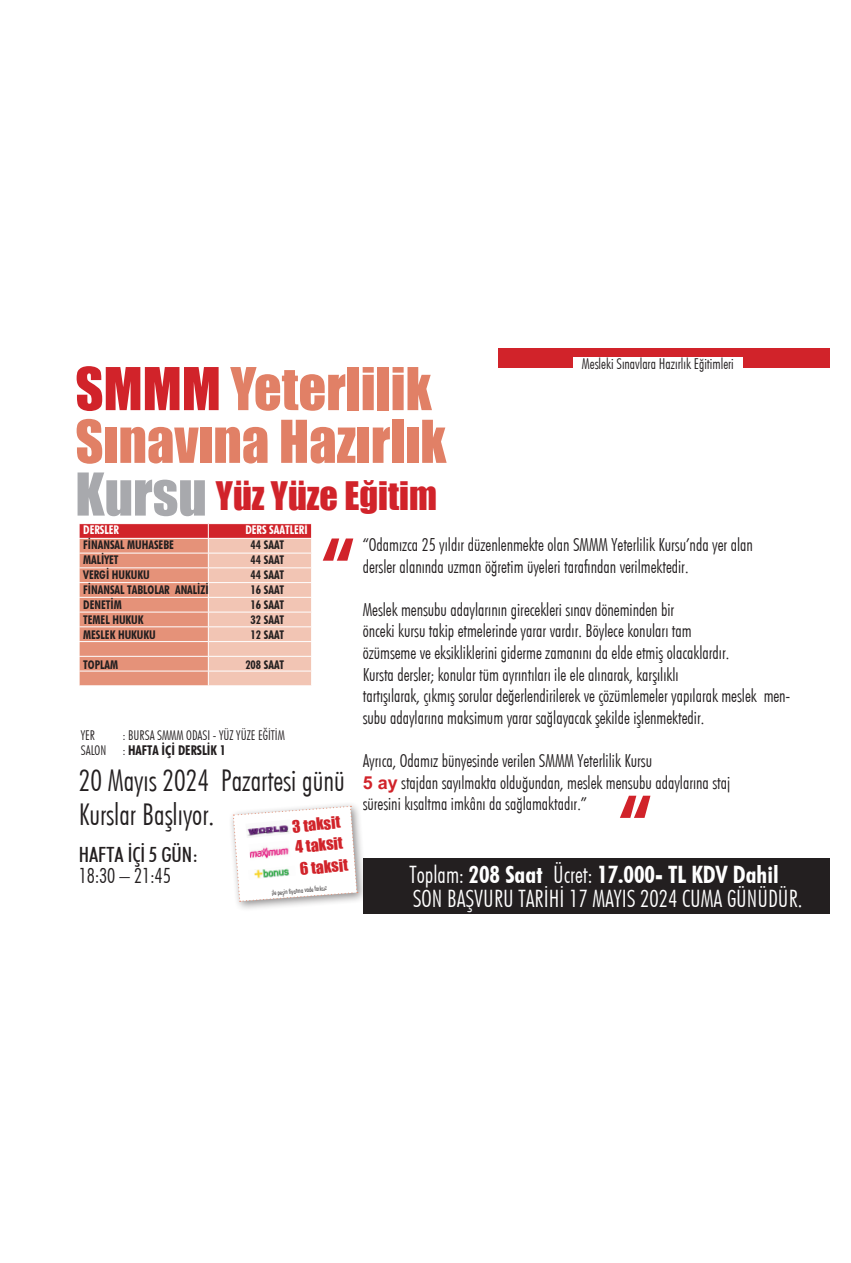
<style>
.page{position:relative;width:851px;height:1263px;background:#fff}
.page>*{position:absolute;margin:0;border:0;box-sizing:border-box;transform-origin:0 0}
.t1{font:700 condensed 75px "Futura BT";color:#d1232a}
.t2{font:54.45px/52.7px "Impact";color:#e18066}
.t3{font:36.15px "Impact";color:#d1232a}
.t4{font:300 condensed 30px/33px "Futura BT";color:#231f20}
.t5{font:300 condensed 24px/24px "Futura BT";color:#fff}
.t6{font:500 condensed 21px "Futura BT";color:#231f20}
.t7{font:300 condensed 21px "Futura BT";color:#231f20}
.t8{font:300 condensed 18px/21.6px "Futura BT";color:#231f20}
.t9{font:15.75px/21.8px "Impact";color:#d1232a}
.t10{font:300 condensed 15px "Futura BT";color:#231f20}
.t11{font:300 condensed 13.5px/15px "Futura BT";color:#231f20}
.t12{font:700 condensed 12px "Futura BT";color:#231f20}
.t13{font:700 condensed 12px "Futura BT";color:#fff}
.t14{font:300 condensed 6.75px "Futura BT";color:#231f20}
.s1{color:#d1232a}
.s2{font-size:54.45px;color:#a8a9ad}
.s3{font-weight:700}
.s4{font-family:"Arial";font-weight:700;font-stretch:normal;color:#d1232a}
</style>
<div class="page">
<div style="left:498px;top:349px;width:331px;height:19px;background:#d1232a"></div>
<div style="left:573px;top:358px;width:169px;height:20px;background:#fff"></div>
<svg style="left:79px;top:524px;width:233px;height:162px;background:#eaa492"></svg>
<div style="left:21px;top:859px;width:808px;height:55px;background:#231f20"></div>
<div style="left:21px;top:849px;width:341px;height:65px;background:#fff"></div>
<div style="left:228px;top:802px;width:140px;height:110px;background:#231f20;opacity:.5"></div>
<svg style="left:232px;top:805px;width:126px;height:97px"></svg>
<img style="left:249px;top:840px;width:41px;height:20px">
<img style="left:245px;top:819px;width:46px;height:19px">
<img style="left:248px;top:866px;width:48px;height:14px">
<h2 class="t2" style="left:75px;top:361px;width:372px"><span class="s1">SMMM</span> Yeterlilik<br>Sınavına Hazırlık</h2>
<h3 class="t3" style="left:75px;top:468px;width:363px"><span class="s2">Kursu</span> Yüz Yüze Eğitim</h3>
<p class="t10" style="left:582px;top:355px;width:153px">Mesleki Sınavlara Hazırlık Eğitimleri</p>
<p class="t13" style="left:83px;top:522px;width:37px">DERSLER</p>
<p class="t13" style="left:245px;top:522px;width:64px">DERS SAATLERİ</p>
<p class="t12" style="left:83px;top:537px;width:92px">FİNANSAL MUHASEBE</p>
<p class="t12" style="left:250px;top:537px;width:35px">44 SAAT</p>
<p class="t12" style="left:83px;top:552px;width:37px">MALİYET</p>
<p class="t12" style="left:250px;top:552px;width:35px">44 SAAT</p>
<p class="t12" style="left:83px;top:567px;width:68px">VERGİ HUKUKU</p>
<p class="t12" style="left:250px;top:567px;width:35px">44 SAAT</p>
<p class="t12" style="left:83px;top:582px;width:127px">FİNANSAL TABLOLAR ANALİZİ</p>
<p class="t12" style="left:250px;top:582px;width:35px">16 SAAT</p>
<p class="t12" style="left:83px;top:597px;width:40px">DENETİM</p>
<p class="t12" style="left:250px;top:597px;width:35px">16 SAAT</p>
<p class="t12" style="left:83px;top:612px;width:62px">TEMEL HUKUK</p>
<p class="t12" style="left:250px;top:612px;width:35px">32 SAAT</p>
<p class="t12" style="left:83px;top:627px;width:74px">MESLEK HUKUKU</p>
<p class="t12" style="left:250px;top:627px;width:35px">12 SAAT</p>
<p class="t12" style="left:83px;top:657px;width:36px">TOPLAM</p>
<p class="t12" style="left:245px;top:657px;width:40px">208 SAAT</p>
<h1 class="t1" style="left:321px;top:520px;width:34px">“</h1>
<p class="t11" style="left:81px;top:727px;width:205px;text-indent:42px">: BURSA SMMM ODASI - YÜZ YÜZE EĞİTİM<br>SALON : <span class="s3">HAFTA İÇİ DERSLİK 1</span></p>
<p class="t11" style="left:81px;top:727px;width:16px">YER</p>
<h3 class="t4" style="left:79px;top:764px;width:267px">20 Mayıs 2024 Pazartesi günü<br>Kurslar Başlıyor.</h3>
<p class="t6" style="left:79px;top:842px;width:121px">HAFTA İÇİ 5 GÜN:</p>
<p class="t7" style="left:79px;top:863px;width:94px">18:30 – 21:45</p>
<p class="t9" style="left:291px;top:815px;width:53px;rotate:-6deg">3 taksit<br>4 taksit<br>6 taksit</p>
<p class="t14" style="left:271px;top:889px;width:57px;rotate:-6deg">ile peşin fiyatına vade farksız</p>
<p class="t8" style="left:362px;top:534px;width:391px">“Odamızca 25 yıldır düzenlenmekte olan SMMM Yeterlilik Kursu’nda yer alan dersler alanında uzman öğretim üyeleri tarafından verilmektedir.</p>
<p class="t8" style="left:362px;top:598px;width:429px">Meslek mensubu adaylarının girecekleri sınav döneminden bir<br>önceki kursu takip etmelerinde yarar vardır. Böylece konuları tam<br>özümseme ve eksikliklerini giderme zamanını da elde etmiş olacaklardır.<br>Kursta dersler; konular tüm ayrıntıları ile ele alınarak, karşılıklı<br>tartışılarak, çıkmış sorular değerlendirilerek ve çözümlemeler yapılarak meslek men&shy;subu adaylarına maksimum yarar sağlayacak şekilde işlenmektedir.</p>
<p class="t8" style="left:362px;top:750px;width:369px">Ayrıca, Odamız bünyesinde verilen SMMM Yeterlilik Kursu<br><span class="s4">5 ay</span> stajdan sayılmakta olduğundan, meslek mensubu adaylarına staj süresini kısaltma imkânı da sağlamaktadır.”</p>
<h1 class="t1" style="left:618px;top:777px;width:35px">“</h1>
<h3 class="t5" style="left:409px;top:862px;width:394px">Toplam: <span class="s3">208 Saat</span> Ücret: <span class="s3">17.000- TL KDV Dahil<br></span>SON BAŞVURU TARİHİ 17 MAYIS 2024 CUMA GÜNÜDÜR.</h3>
</div>
